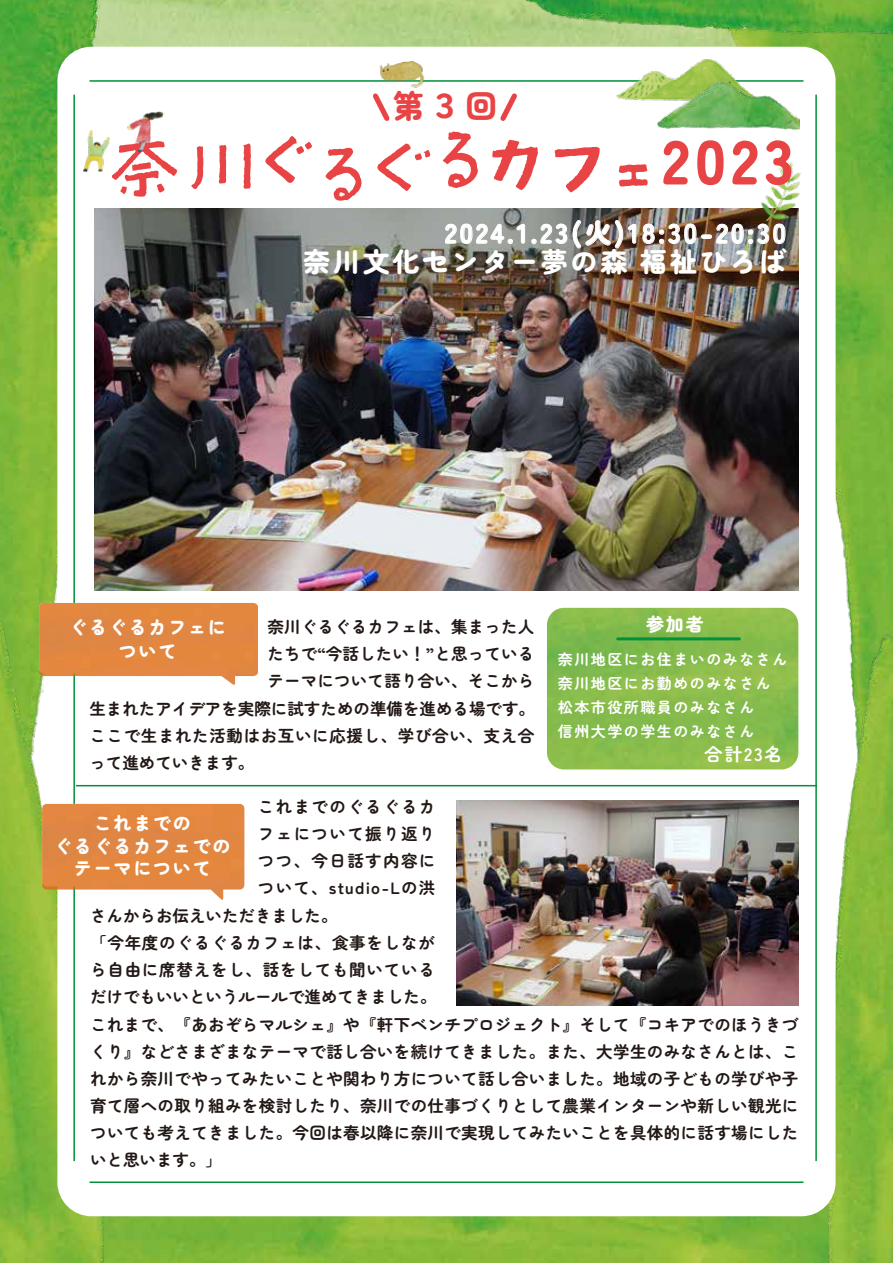
<style>
.page{position:relative;width:893px;height:1263px;background:#fff}
.page>*{position:absolute;margin:0;border:0;box-sizing:border-box;transform-origin:0 0}
.t1{font:700 60px "Zen Maru Gothic";color:#e94445}
.t2{font:700 31.5px "Zen Maru Gothic";color:#e94445}
.t3{font:900 27px/28.5px "Zen Maru Gothic";letter-spacing:.1em;color:#fff;text-align:right}
.t4{font:900 18px/22.5px "Zen Maru Gothic";letter-spacing:.1em;color:#fff;text-align:center}
.t5{font:700 18px "Zen Maru Gothic";letter-spacing:.1em;color:#fff}
.t6{font:700 16.5px/27px "Zen Maru Gothic";letter-spacing:.02em;color:#221815;text-align:justify}
.t7{font:700 16.5px "Zen Maru Gothic";color:#221815}
.t8{font:700 16.5px "Zen Maru Gothic";letter-spacing:.045em;color:#221815}
.t9{font:700 16.5px "Zen Maru Gothic";letter-spacing:.085em;color:#221815}
.t10{font:700 16.5px "Zen Maru Gothic";letter-spacing:.04em;color:#221815}
.t11{font:700 16.5px "Zen Maru Gothic";letter-spacing:.075em;color:#221815}
.t12{font:700 15px/24px "Zen Maru Gothic";letter-spacing:.1em;color:#fff}
.s1{font-weight:900}
.s2{font-weight:900;font-size:34.5px}
.s3{font-size:15px}
</style>
<div class="page">
<img style="left:0;top:0;width:893px;height:1263px">
<div style="left:57px;top:47px;width:779px;height:1169px;background:#fff;border-radius:34px"></div>
<hr style="left:89px;top:80px;width:714px;height:2px;background:#00913a">
<hr style="left:89px;top:1181px;width:714px;height:2px;background:#00913a">
<hr style="left:815px;top:95px;width:2px;height:1066px;background:#00913a">
<hr style="left:73px;top:95px;width:2px;height:1066px;background:#00913a">
<img style="left:95px;top:208px;width:703px;height:382px">
<hr style="left:76px;top:785px;width:741px;height:1px;background:#00913a">
<svg style="left:243px;top:144px;width:8px;height:45px"></svg>
<svg style="left:218px;top:145px;width:9px;height:39px"></svg>
<svg style="left:191px;top:146px;width:13px;height:43px"></svg>
<svg style="left:112px;top:161px;width:65px;height:36px"></svg>
<svg style="left:305px;top:142px;width:7px;height:7px"></svg>
<svg style="left:265px;top:136px;width:39px;height:47px"></svg>
<svg style="left:325px;top:148px;width:37px;height:53px"></svg>
<svg style="left:377px;top:144px;width:54px;height:47px"></svg>
<svg style="left:443px;top:132px;width:35px;height:56px"></svg>
<svg style="left:619px;top:164px;width:29px;height:23px"></svg>
<svg style="left:554px;top:147px;width:46px;height:46px"></svg>
<svg style="left:492px;top:140px;width:46px;height:50px"></svg>
<img style="left:83px;top:111px;width:82px;height:65px">
<img style="left:757px;top:163px;width:44px;height:58px">
<img style="left:613px;top:59px;width:145px;height:42px">
<img style="left:658px;top:81px;width:141px;height:48px">
<img style="left:373px;top:61px;width:57px;height:27px">
<svg style="left:445px;top:224px;width:80px;height:20px;background:#b1b5b1"></svg>
<svg style="left:531px;top:224px;width:36px;height:20px"></svg>
<img style="left:573px;top:220px;width:63px;height:28px">
<img style="left:642px;top:224px;width:143px;height:20px">
<img style="left:547px;top:608px;width:251px;height:161px">
<svg style="left:373px;top:93px;width:17px;height:28px"></svg>
<svg style="left:500px;top:93px;width:17px;height:28px"></svg>
<img style="left:42px;top:804px;width:202px;height:96px">
<svg style="left:663px;top:140px;width:26px;height:45px"></svg>
<svg style="left:697px;top:140px;width:27px;height:46px"></svg>
<svg style="left:732px;top:140px;width:26px;height:45px"></svg>
<svg style="left:764px;top:140px;width:28px;height:46px"></svg>
<hr style="left:618px;top:637px;width:121px;height:3px;background:#00913a">
<img style="left:457px;top:800px;width:341px;height:206px">
<img style="left:39px;top:603px;width:219px;height:82px">
<h2 class="t2" style="left:373px;top:87px;width:146px">\<span class="s1">第</span><span class="s2">３</span><span class="s1">回</span>/</h2>
<h1 class="t1" style="left:662px;top:124px;width:132px">2023</h1>
<h3 class="t3" style="left:303px;top:218px;width:484px">2024.1.23(火)18:30-20:30<br>奈川文化センター夢の森 福祉ひろば</h3>
<p class="t4" style="left:69px;top:615px;width:158px;line-height:24px">ぐるぐるカフェについて</p>
<p class="t6" style="left:267px;top:613px;width:268px">奈川ぐるぐるカフェは、集まった人</p>
<p class="t6" style="left:267px;top:640px;width:268px">たちで“今話したい！”と思っている</p>
<p class="t6" style="left:267px;top:667px;width:268px">テーマについて語り合い、そこから</p>
<p class="t7" style="left:89px;top:699px;width:447px">生まれたアイデアを実際に試すための準備を進める場です。</p>
<p class="t10" style="left:89px;top:726px;width:446px">ここで生まれた活動はお互いに応援し、学び合い、支え合</p>
<p class="t7" style="left:89px;top:753px;width:167px">って進めていきます。</p>
<p class="t9" style="left:258px;top:796px;width:179px">これまでのぐるぐるカ</p>
<p class="t9" style="left:258px;top:823px;width:179px">フェについて振り返り</p>
<p class="t9" style="left:258px;top:850px;width:179px">つつ、今日話す内容に</p>
<p class="t11" style="left:258px;top:877px;width:179px">ついて、studio-Lの洪</p>
<p class="t7" style="left:90px;top:905px;width:249px">さんからお伝えいただきました。</p>
<p class="t8" style="left:90px;top:932px;width:346px">「今年度のぐるぐるカフェは、食事をしなが</p>
<p class="t8" style="left:90px;top:959px;width:346px">ら自由に席替えをし、話をしても聞いている</p>
<p class="t7" style="left:90px;top:986px;width:348px">だけでもいいというルールで進めてきました。</p>
<p class="t4" style="left:54px;top:812px;width:178px">これまでの<br>ぐるぐるカフェでのテーマについて</p>
<p class="t4" style="left:646px;top:613px;width:59px">参加者</p>
<p class="t12" style="left:558px;top:647px;width:231px">奈川地区にお住まいのみなさん奈川地区にお勤めのみなさん松本市役所職員のみなさん<br>信州大学の学生のみなさん</p>
<p class="t5" style="left:666px;top:743px;width:118px"><span class="s3">　　</span> 合計23名</p>
<p class="t6" style="left:90px;top:1011px;width:710px">これまで、『あおぞらマルシェ』や『軒下ベンチプロジェクト』そして『コキアでのほうきづくり』などさまざまなテーマで話し合いを続けてきました。また、大学生のみなさんとは、これから奈川でやってみたいことや関わり方について話し合いました。地域の子どもの学びや子育て層への取り組みを検討したり、奈川での仕事づくりとして農業インターンや新しい観光についても考えてきました。今回は春以降に奈川で実現してみたいことを具体的に話す場にしたいと思います。」</p>
</div>
